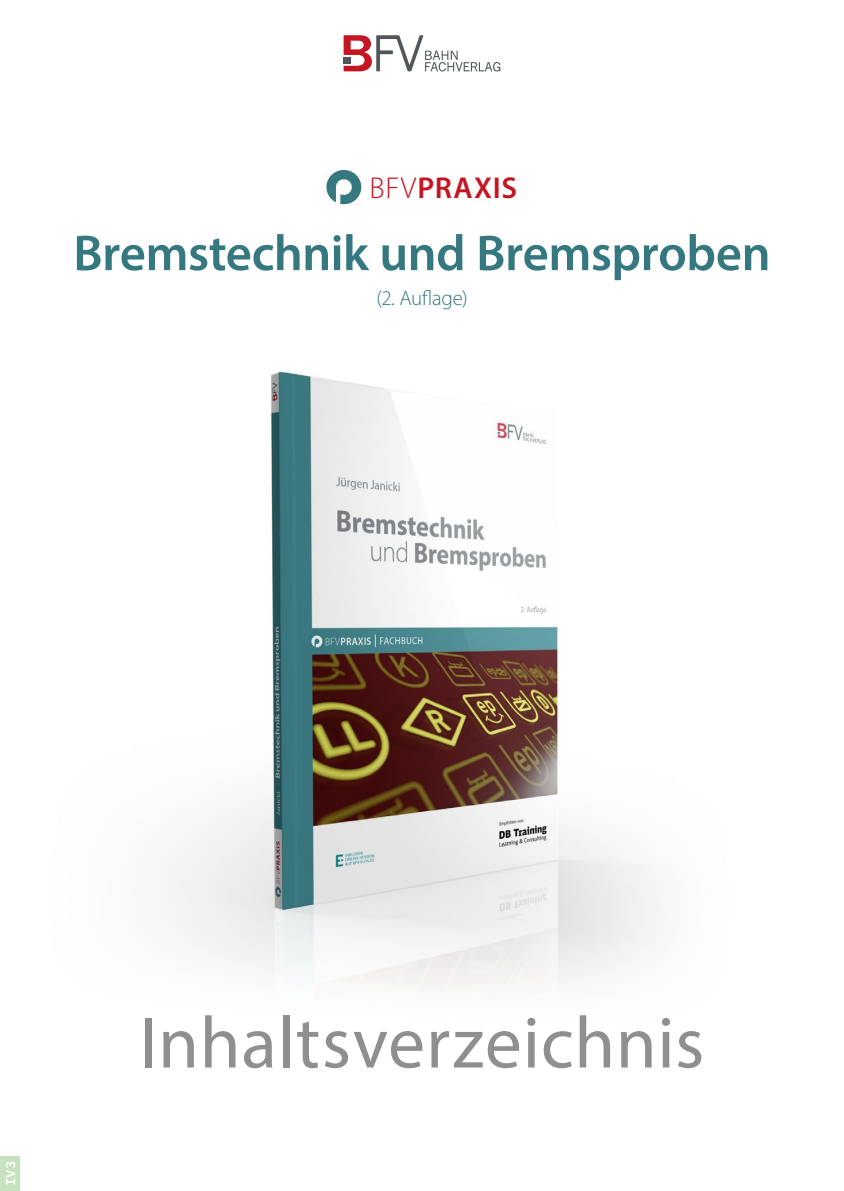
<style>
.page{position:relative;width:844px;height:1191px;background:#fff}
.page>*{position:absolute;margin:0;border:0;box-sizing:border-box;transform-origin:0 0}
.t1{font:73.5px "Myriad Pro";letter-spacing:.01em;color:#8f8f8f}
.t2{font:600 50.75px "Myriad Pro";letter-spacing:-.01em;color:#357880}
.t3{font:600 30.28px "Myriad Pro";letter-spacing:.025em;color:#c31622}
.t4{font:300 21px "Myriad Pro";letter-spacing:-.01em;color:#357880}
.t5{font:600 14px "Source Code Pro";color:#fff}
.s1{font-weight:300}
</style>
<div class="page">
<svg style="left:343px;top:35px;width:157px;height:37px"></svg>
<img style="left:165px;top:371px;width:495px;height:619px">
<svg style="left:326px;top:170px;width:36px;height:34px"></svg>
<div style="left:0;top:1156px;width:20px;height:35px;background:#c7e2bf"></div>
<p class="t3" style="left:369px;top:169px;width:149px"><span class="s1">BFV</span>PRAXIS</p>
<p class="t2" style="left:73px;top:221px;width:698px">Bremstechnik und Bremsproben</p>
<p class="t4" style="left:376px;top:286px;width:93px">(2. Auflage)</p>
<p class="t5" style="left:2px;top:1186px;width:27px;rotate:-90deg">IV3</p>
<h1 class="t1" style="left:140px;top:997px;width:566px">Inhaltsverzeichnis</h1>
</div>
